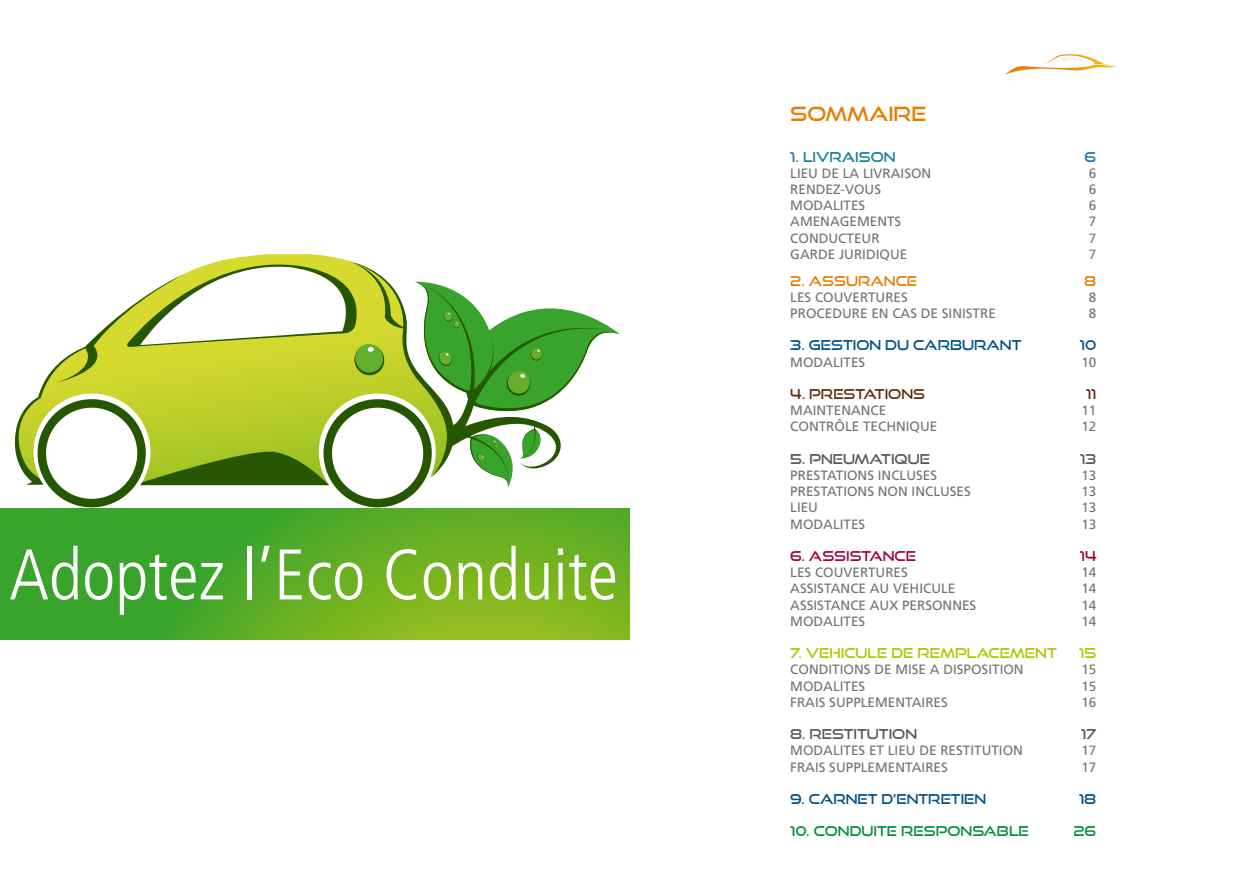
<style>
.page{position:relative;width:1259px;height:893px;background:#fff}
.page>*{position:absolute;margin:0;border:0;box-sizing:border-box;transform-origin:0 0}
.t1{font:19.5px "Good Times Rg";color:#e67d00}
.t2{font:13.5px "Frutiger";color:#707172}
.t3{font:13.5px "Good Times Rg";color:#00518a}
.t4{font:13.5px "Good Times Rg";color:#58585a}
.t5{font:13.5px "Good Times Rg";color:#afc500}
.t6{font:13.5px "Good Times Rg";color:#009037}
.t7{font:13.5px "Good Times Rg";color:#642a0b}
.t8{font:13.5px "Good Times Rg";color:#a10042}
.t9{font:13.5px "Good Times Rg";color:#1b7e9e}
.t10{font:13.5px "Good Times Rg";color:#e67d00}
</style>
<div class="page">
<svg style="left:1003px;top:54px;width:114px;height:22px"></svg>
<svg style="left:220px;top:254px;width:129px;height:7px"></svg>
<div style="left:38px;top:399px;width:108px;height:108px;background:#265700;border-radius:50%"></div>
<div style="left:46px;top:408px;width:91px;height:91px;background:#fff;border-radius:50%"></div>
<div style="left:323px;top:399px;width:109px;height:108px;background:#265700;border-radius:50%"></div>
<div style="left:332px;top:408px;width:91px;height:91px;background:#fff;border-radius:50%"></div>
<svg style="left:14px;top:261px;width:606px;height:227px"></svg>
<svg style="left:0;top:509px;width:629px;height:131px;background:#5aac26"></svg>
<svg style="left:10px;top:546px;width:68px;height:54px"></svg>
<svg style="left:85px;top:562px;width:27px;height:38px"></svg>
<svg style="left:120px;top:554px;width:103px;height:61px"></svg>
<div style="left:247px;top:546px;width:5px;height:53px;background:#fff"></div>
<svg style="left:261px;top:546px;width:9px;height:16px"></svg>
<svg style="left:280px;top:549px;width:22px;height:50px"></svg>
<svg style="left:309px;top:562px;width:53px;height:38px"></svg>
<svg style="left:386px;top:549px;width:30px;height:51px"></svg>
<svg style="left:424px;top:562px;width:27px;height:38px"></svg>
<svg style="left:458px;top:562px;width:24px;height:37px"></svg>
<svg style="left:490px;top:546px;width:26px;height:54px"></svg>
<svg style="left:525px;top:563px;width:24px;height:37px"></svg>
<svg style="left:558px;top:548px;width:5px;height:51px"></svg>
<svg style="left:569px;top:554px;width:46px;height:46px"></svg>
<h1 class="t1" style="left:790px;top:102px;width:137px">SOMMAIRE</h1>
<p class="t9" style="left:790px;top:149px;width:107px">1. LIVRAISON</p>
<p class="t9" style="left:1084px;top:149px;width:13px">6</p>
<p class="t2" style="left:790px;top:165px;width:143px">LIEU DE LA LIVRAISON</p>
<p class="t2" style="left:1089px;top:165px;width:9px">6</p>
<p class="t2" style="left:790px;top:181px;width:92px">RENDEZ-VOUS</p>
<p class="t2" style="left:1089px;top:181px;width:9px">6</p>
<p class="t2" style="left:790px;top:198px;width:77px">MODALITES</p>
<p class="t2" style="left:1089px;top:198px;width:9px">6</p>
<p class="t2" style="left:790px;top:214px;width:112px">AMENAGEMENTS</p>
<p class="t2" style="left:1089px;top:214px;width:9px">7</p>
<p class="t2" style="left:790px;top:230px;width:91px">CONDUCTEUR</p>
<p class="t2" style="left:1089px;top:230px;width:9px">7</p>
<p class="t2" style="left:790px;top:246px;width:119px">GARDE JURIDIQUE</p>
<p class="t2" style="left:1089px;top:246px;width:9px">7</p>
<p class="t10" style="left:790px;top:272px;width:128px">2. ASSURANCE</p>
<p class="t10" style="left:1084px;top:272px;width:14px">8</p>
<p class="t2" style="left:790px;top:289px;width:119px">LES COUVERTURES</p>
<p class="t2" style="left:1089px;top:289px;width:9px">8</p>
<p class="t2" style="left:790px;top:305px;width:207px">PROCEDURE EN CAS DE SINISTRE</p>
<p class="t2" style="left:1089px;top:305px;width:9px">8</p>
<p class="t3" style="left:790px;top:337px;width:233px">3. GESTION DU CARBURANT</p>
<p class="t3" style="left:1080px;top:337px;width:18px">10</p>
<p class="t2" style="left:790px;top:354px;width:77px">MODALITES</p>
<p class="t2" style="left:1081px;top:354px;width:17px">10</p>
<p class="t7" style="left:790px;top:386px;width:136px">4. PRESTATIONS</p>
<p class="t7" style="left:1086px;top:386px;width:12px">11</p>
<p class="t2" style="left:790px;top:403px;width:97px">MAINTENANCE</p>
<p class="t2" style="left:1081px;top:403px;width:17px">11</p>
<p class="t2" style="left:790px;top:419px;width:149px">CONTRÔLE TECHNIQUE</p>
<p class="t2" style="left:1081px;top:419px;width:17px">12</p>
<p class="t4" style="left:790px;top:451px;width:141px">5. PNEUMATIQUE</p>
<p class="t4" style="left:1080px;top:451px;width:18px">13</p>
<p class="t2" style="left:790px;top:467px;width:148px">PRESTATIONS INCLUSES</p>
<p class="t2" style="left:1081px;top:467px;width:17px">13</p>
<p class="t2" style="left:790px;top:484px;width:182px">PRESTATIONS NON INCLUSES</p>
<p class="t2" style="left:1081px;top:484px;width:17px">13</p>
<p class="t2" style="left:790px;top:500px;width:29px">LIEU</p>
<p class="t2" style="left:1081px;top:500px;width:17px">13</p>
<p class="t2" style="left:790px;top:516px;width:77px">MODALITES</p>
<p class="t2" style="left:1081px;top:516px;width:17px">13</p>
<p class="t8" style="left:790px;top:548px;width:127px">6. ASSISTANCE</p>
<p class="t8" style="left:1079px;top:548px;width:18px">14</p>
<p class="t2" style="left:790px;top:565px;width:119px">LES COUVERTURES</p>
<p class="t2" style="left:1081px;top:565px;width:17px">14</p>
<p class="t2" style="left:790px;top:581px;width:167px">ASSISTANCE AU VEHICULE</p>
<p class="t2" style="left:1081px;top:581px;width:17px">14</p>
<p class="t2" style="left:790px;top:597px;width:188px">ASSISTANCE AUX PERSONNES</p>
<p class="t2" style="left:1081px;top:597px;width:17px">14</p>
<p class="t2" style="left:790px;top:613px;width:77px">MODALITES</p>
<p class="t2" style="left:1081px;top:613px;width:17px">14</p>
<p class="t5" style="left:790px;top:645px;width:268px">7. VEHICULE DE REMPLACEMENT</p>
<p class="t5" style="left:1079px;top:645px;width:19px">15</p>
<p class="t2" style="left:790px;top:662px;width:235px">CONDITIONS DE MISE A DISPOSITION</p>
<p class="t2" style="left:1081px;top:662px;width:17px">15</p>
<p class="t2" style="left:790px;top:678px;width:77px">MODALITES</p>
<p class="t2" style="left:1081px;top:678px;width:17px">15</p>
<p class="t2" style="left:790px;top:694px;width:159px">FRAIS SUPPLEMENTAIRES</p>
<p class="t2" style="left:1081px;top:694px;width:17px">16</p>
<p class="t4" style="left:790px;top:726px;width:128px">8. RESTITUTION</p>
<p class="t4" style="left:1081px;top:726px;width:17px">17</p>
<p class="t2" style="left:790px;top:743px;width:234px">MODALITES ET LIEU DE RESTITUTION</p>
<p class="t2" style="left:1081px;top:743px;width:17px">17</p>
<p class="t2" style="left:790px;top:759px;width:159px">FRAIS SUPPLEMENTAIRES</p>
<p class="t2" style="left:1081px;top:759px;width:17px">17</p>
<p class="t3" style="left:790px;top:791px;width:197px">9. CARNET D’ENTRETIEN</p>
<p class="t3" style="left:1079px;top:791px;width:19px">18</p>
<p class="t6" style="left:790px;top:823px;width:240px">10. CONDUITE RESPONSABLE</p>
<p class="t6" style="left:1073px;top:823px;width:24px">26</p>
</div>
